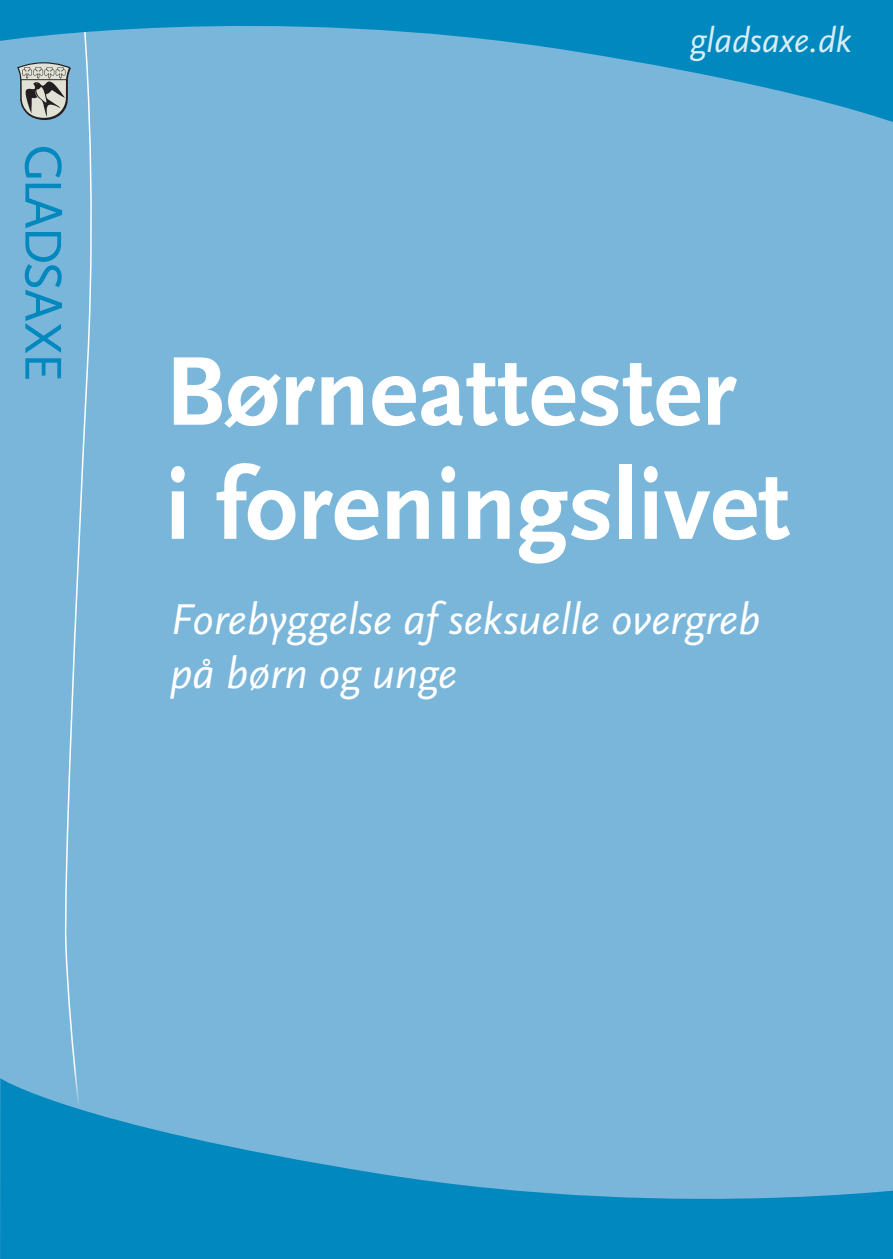
<style>
.page{position:relative;width:893px;height:1259px;background:#79b6da}
.page>*{position:absolute;margin:0;border:0;box-sizing:border-box;transform-origin:0 0}
.t1{font:700 102px/114px "Scala Sans";color:#fff}
.t2{font:italic 45px/54px "Scala Sans";color:#fff}
.t3{font:italic 36px "Scala Sans";color:#fff}
</style>
<div class="page">
<svg style="left:0;top:1078px;width:893px;height:181px"></svg>
<svg style="left:17px;top:147px;width:76px;height:983px"></svg>
<svg style="left:0;top:0;width:893px;height:147px"></svg>
<p class="t3" style="left:690px;top:21px;width:163px">gladsaxe.dk</p>
<h1 class="t1" style="left:165px;top:337px;width:626px">Børneattester<br>i foreningslivet</h1>
<p class="t2" style="left:170px;top:593px;width:592px">Forebyggelse af seksuelle overgreb på børn og unge</p>
</div>
